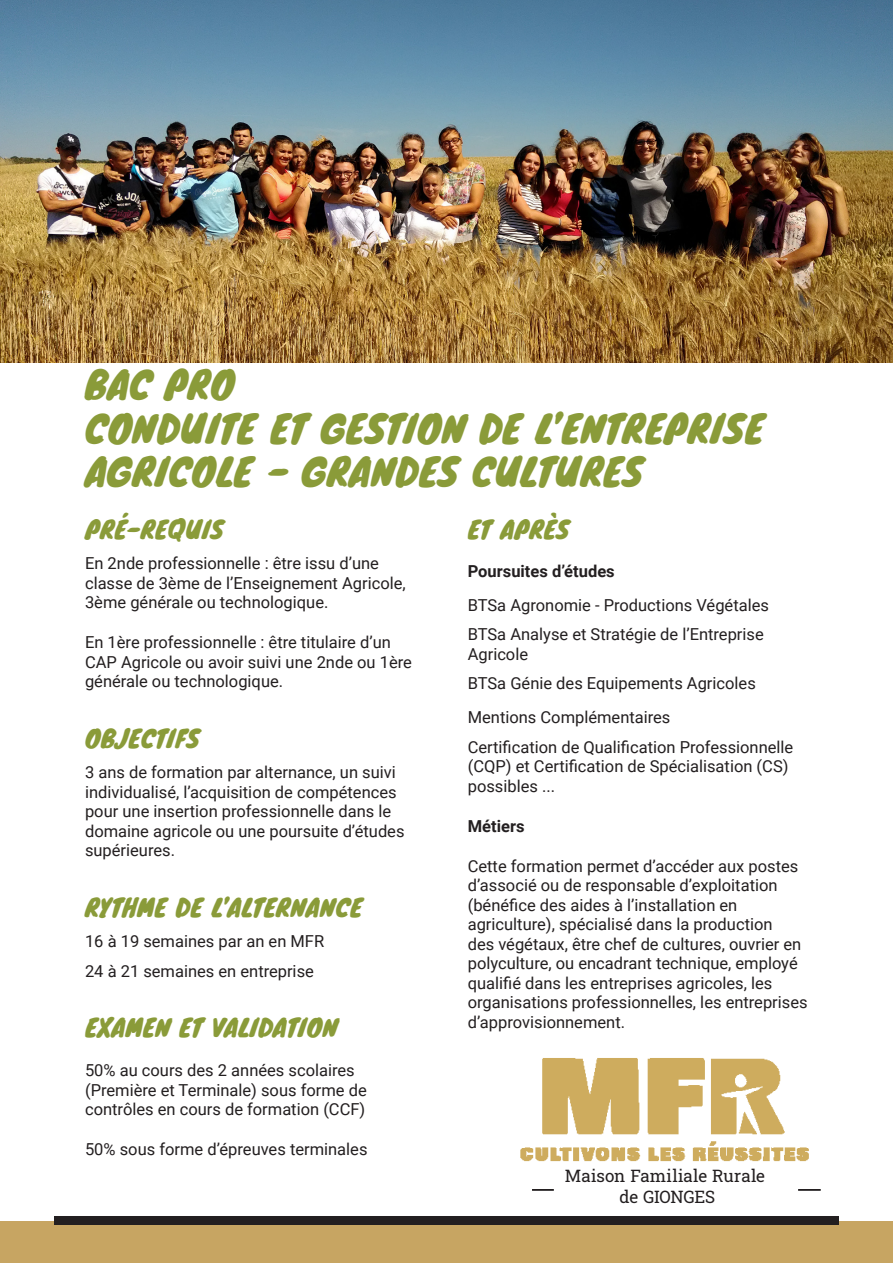
<style>
.page{position:relative;width:893px;height:1263px;background:#fff}
.page>*{position:absolute;margin:0;border:0;box-sizing:border-box;transform-origin:0 0}
.t1{font:37.5px/43.5px "Knewave";letter-spacing:.01em;color:#8a9b39}
.Corps_de_texte{font:24px "Knewave";letter-spacing:.01em;color:#8a9b39}
.t2{font:17.1px/20.4px "Roboto Slab";color:#231f20;text-align:center}
.Corps_de_texte-2{font:16.5px/19.5px "Roboto";color:#231f20}
.Corps_de_texte-3{font:700 16.5px "Roboto";color:#231f20}
</style>
<div class="page">
<img style="left:0;top:0;width:893px;height:362px">
<div style="left:0;top:1221px;width:893px;height:42px;background:#c7a562"></div>
<div style="left:54px;top:1216px;width:785px;height:9px;background:#231f20"></div>
<img style="left:520px;top:1058px;width:289px;height:104px">
<hr style="left:532px;top:1189px;width:22px;height:2px;background:#231f20">
<hr style="left:798px;top:1189px;width:23px;height:2px;background:#231f20">
<p class="t1" style="left:85px;top:362px;width:151px">BAC PRO</p>
<p class="t1" style="left:85px;top:406px;width:681px">CONDUITE ET GESTION DE L’ENTREPRISE<br>AGRICOLE - GRANDES CULTURES</p>
<p class="Corps_de_texte" style="left:85px;top:510px;width:140px">PRÉ-REQUIS</p>
<p class="Corps_de_texte-2" style="left:85px;top:553px;width:322px">En 2nde professionnelle : être issu d’une classe de 3ème de l’Enseignement Agricole,<br>3ème générale ou technologique.</p>
<p class="Corps_de_texte-2" style="left:85px;top:632px;width:328px">En 1ère professionnelle : être titulaire d’un<br>CAP Agricole ou avoir suivi une 2nde ou 1ère générale ou technologique.</p>
<p class="Corps_de_texte" style="left:85px;top:719px;width:116px">OBJECTIFS</p>
<p class="Corps_de_texte-2" style="left:85px;top:762px;width:321px">3 ans de formation par alternance, un suivi individualisé, l’acquisition de compétences pour une insertion professionnelle dans le domaine agricole ou une poursuite d’études supérieures.</p>
<p class="Corps_de_texte" style="left:85px;top:888px;width:279px">RYTHME DE L’ALTERNANCE</p>
<p class="Corps_de_texte-2" style="left:85px;top:931px;width:241px">16 à 19 semaines par an en MFR</p>
<p class="Corps_de_texte-2" style="left:85px;top:960px;width:230px">24 à 21 semaines en entreprise</p>
<p class="Corps_de_texte" style="left:85px;top:1009px;width:254px">EXAMEN ET VALIDATION</p>
<p class="Corps_de_texte-2" style="left:85px;top:1060px;width:283px">50% au cours des 2 années scolaires (Première et Terminale) sous forme de contrôles en cours de formation (CCF)</p>
<p class="Corps_de_texte-2" style="left:85px;top:1139px;width:284px">50% sous forme d’épreuves terminales</p>
<p class="Corps_de_texte" style="left:468px;top:510px;width:103px">ET APRÈS</p>
<p class="Corps_de_texte-3" style="left:468px;top:559px;width:148px">Poursuites d’études</p>
<p class="Corps_de_texte-2" style="left:468px;top:595px;width:303px">BTSa Agronomie - Productions Végétales</p>
<p class="Corps_de_texte-2" style="left:468px;top:624px;width:298px">BTSa Analyse et Stratégie de l’Entreprise<br>Agricole</p>
<p class="Corps_de_texte-2" style="left:468px;top:673px;width:290px">BTSa Génie des Equipements Agricoles</p>
<p class="Corps_de_texte-2" style="left:468px;top:707px;width:204px">Mentions Complémentaires</p>
<p class="Corps_de_texte-2" style="left:468px;top:736px;width:327px">Certification de Qualification Professionnelle (CQP) et Certification de Spécialisation (CS) possibles ...</p>
<p class="Corps_de_texte-3" style="left:468px;top:814px;width:58px">Métiers</p>
<p class="Corps_de_texte-2" style="left:468px;top:855px;width:341px">Cette formation permet d’accéder aux postes d’associé ou de responsable d’exploitation (bénéfice des aides à l’installation en agriculture), spécialisé dans la production<br>des végétaux, être chef de cultures, ouvrier en polyculture, ou encadrant technique, employé qualifié dans les entreprises agricoles, les organisations professionnelles, les entreprises d’approvisionnement.</p>
<p class="t2" style="left:565px;top:1165px;width:202px">Maison Familiale Rurale de GIONGES</p>
</div>
